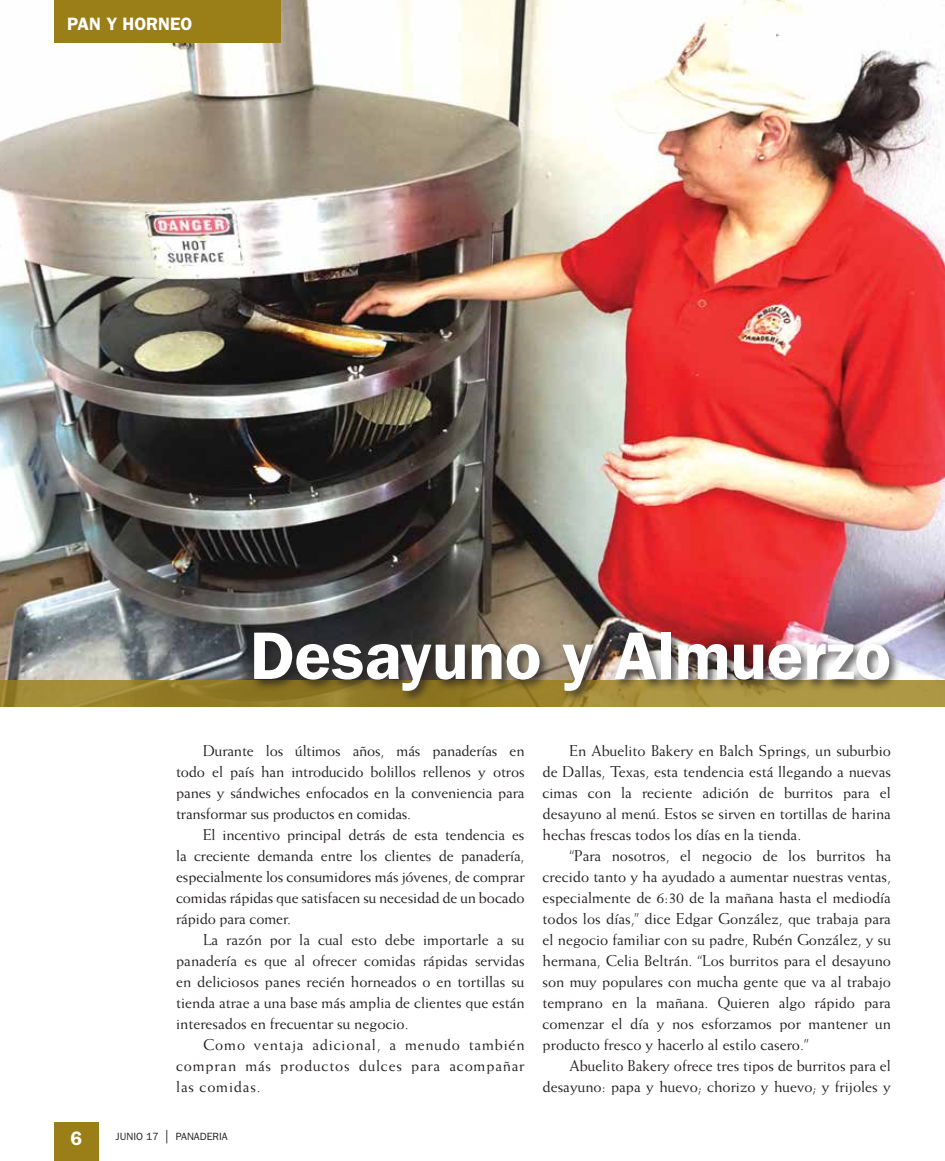
<style>
.page{position:relative;width:945px;height:1161px;background:#fff}
.page>*{position:absolute;margin:0;border:0;box-sizing:border-box;transform-origin:0 0}
.t1{font:600 67.5px "ITC Franklin Gothic Std";color:#fff}
.t2{font:600 19.5px "ITC Franklin Gothic Std";color:#fff}
.t3{font:600 18px "ITC Franklin Gothic Std";color:#fff}
.t4{font:15.75px/21px "Weiss Std";color:#231f20;text-align:justify}
.t5{font:10.5px "ITC Franklin Gothic Std";color:#231f20}
.s1{font-size:13.5px}
</style>
<div class="page">
<div style="left:54px;top:1122px;width:44px;height:39px;background:#9a7e17"></div>
<img style="left:0;top:0;width:945px;height:680px">
<svg style="left:0;top:680px;width:945px;height:27px;background:#9d8632"></svg>
<div style="left:54px;top:0;width:226px;height:43px;background:#9a7e17"></div>
<div style="left:251px;top:629px;width:651px;height:75px;background:#231f20;opacity:.75"></div>
<p class="t3" style="left:67px;top:13px;width:127px">PAN Y HORNEO</p>
<h1 class="t1" style="left:250px;top:616px;width:642px">Desayuno y Almuerzo</h1>
<p class="t4" style="left:176px;top:740px;width:350px;text-indent:27px">Durante los últimos años, más panaderías en todo el país han introducido bolillos rellenos y otros panes y sándwiches enfocados en la conveniencia para transformar sus productos en comidas.</p>
<p class="t4" style="left:176px;top:824px;width:350px;text-indent:27px">El incentivo principal detrás de esta tendencia es la creciente demanda entre los clientes de panadería, especialmente los consumidores más jóvenes, de comprar comidas rápidas que satisfacen su necesidad de un bocado rápido para comer.</p>
<p class="t4" style="left:176px;top:929px;width:350px;text-indent:27px">La razón por la cual esto debe importarle a su panadería es que al ofrecer comidas rápidas servidas en deliciosos panes recién horneados o en tortillas su tienda atrae a una base más amplia de clientes que están interesados en frecuentar su negocio.</p>
<p class="t4" style="left:176px;top:1034px;width:350px;text-indent:27px">Como ventaja adicional, a menudo también compran más productos dulces para acompañar las comidas.</p>
<p class="t2" style="left:71px;top:1127px;width:13px">6</p>
<p class="t5" style="left:116px;top:1131px;width:114px">JUNIO 17 <span class="s1">|</span> PANADERIA</p>
<p class="t4" style="left:543px;top:740px;width:350px;text-indent:27px">En Abuelito Bakery en Balch Springs, un suburbio de Dallas, Texas, esta tendencia está llegando a nuevas cimas con la reciente adición de burritos para el desayuno al menú. Estos se sirven en tortillas de harina hechas frescas todos los días en la tienda.</p>
<p class="t4" style="left:543px;top:845px;width:350px;text-indent:27px">“Para nosotros, el negocio de los burritos ha crecido tanto y ha ayudado a aumentar nuestras ventas, especialmente de 6:30 de la mañana hasta el mediodía todos los días,” dice Edgar González, que trabaja para el negocio familiar con su padre, Rubén González, y su hermana, Celia Beltrán. “Los burritos para el desayuno son muy populares con mucha gente que va al trabajo temprano en la mañana. Quieren algo rápido para comenzar el día y nos esforzamos por mantener un producto fresco y hacerlo al estilo casero.”</p>
<p class="t4" style="left:543px;top:1055px;width:350px;text-align:right">Abuelito Bakery ofrece tres tipos de burritos para el desayuno: papa y huevo; chorizo y huevo; y frijoles y</p>
</div>
